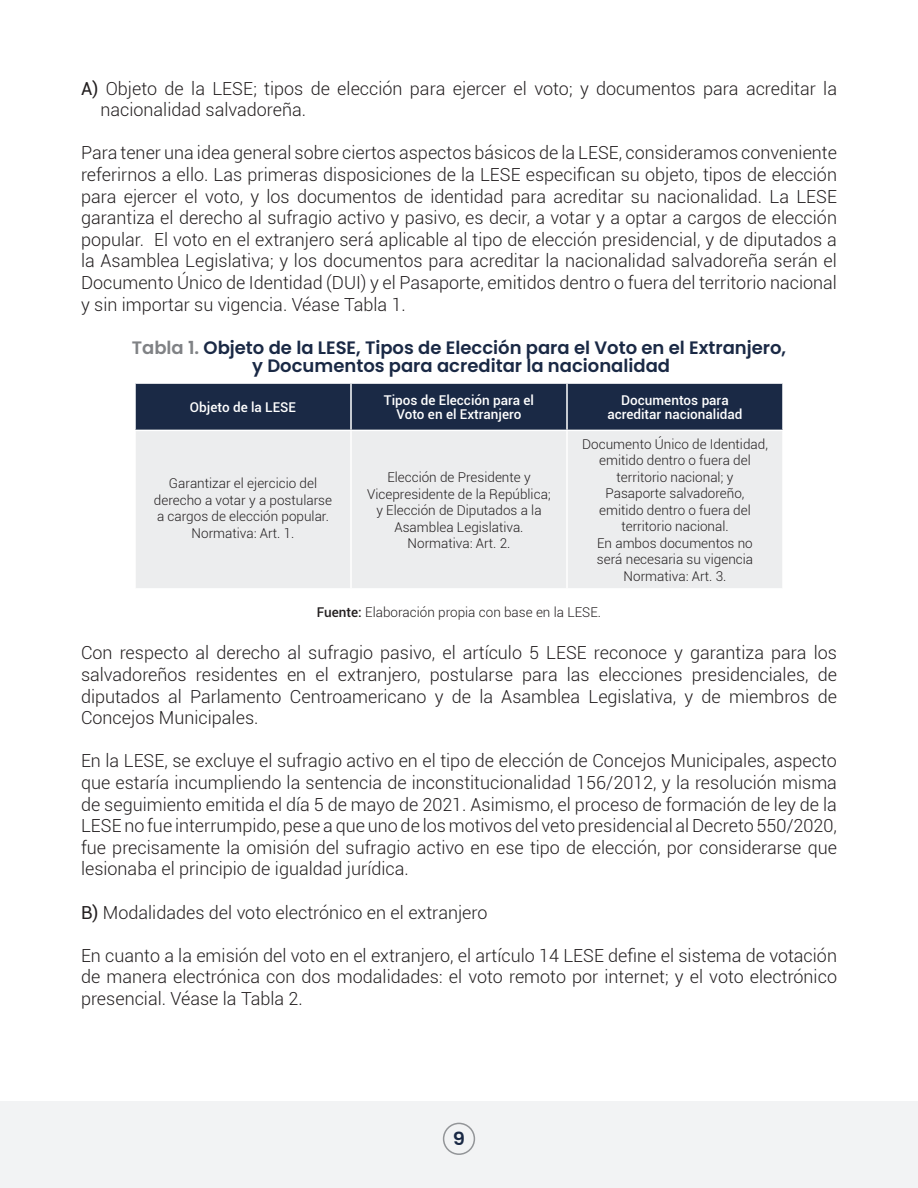
<style>
.page{position:relative;width:918px;height:1188px;background:#fff}
.page>*{position:absolute;margin:0;border:0;box-sizing:border-box;transform-origin:0 0}
.t1{font:300 18px/21.6px "Roboto";color:#231f20;text-align:justify}
.t2{font:600 18px "Poppins";color:#1a2945}
.t3{font:600 18px "Poppins";color:#1a2945;scale:1.09 1}
.t4{font:300 13.5px/16.5px "Roboto";color:#231f20;text-align:center}
.t5{font:500 13.5px "Roboto";color:#fff}
.s1{font-weight:400}
.s2{color:#808285}
.s3{font-weight:500}
</style>
<div class="page">
<div style="left:0;top:1101px;width:918px;height:87px;background:#f2f3f4"></div>
<div style="left:443px;top:1123px;width:32px;height:32px;border:2px solid #939598;border-radius:50%"></div>
<div style="left:136px;top:384px;width:646px;height:46px;background:#1a2945"></div>
<div style="left:136px;top:431px;width:646px;height:157px;background:#ecedee"></div>
<hr style="left:350px;top:384px;width:2px;height:46px;background:#fff">
<hr style="left:566px;top:384px;width:2px;height:46px;background:#fff">
<hr style="left:350px;top:431px;width:2px;height:157px;background:#fff">
<hr style="left:566px;top:431px;width:2px;height:157px;background:#fff">
<p class="t1" style="left:100px;top:77px;width:738px;text-indent:-20px"><span class="s1">A)</span> Objeto de la LESE; tipos de elección para ejercer el voto; y documentos para acreditar la nacionalidad salvadoreña.</p>
<p class="t1" style="left:81px;top:142px;width:758px">Para tener una idea general sobre ciertos aspectos básicos de la LESE, consideramos conveniente referirnos a ello. Las primeras disposiciones de la LESE especifican su objeto, tipos de elección para ejercer el voto, y los documentos de identidad para acreditar su nacionalidad. La LESE garantiza el derecho al sufragio activo y pasivo, es decir, a votar y a optar a cargos de elección popular. El voto en el extranjero será aplicable al tipo de elección presidencial, y de diputados a la Asamblea Legislativa; y los documentos para acreditar la nacionalidad salvadoreña serán el Documento Único de Identidad (DUI) y el Pasaporte, emitidos dentro o fuera del territorio nacional y sin importar su vigencia. Véase Tabla 1.</p>
<p class="t2" style="left:132px;top:337px;width:656px"><span class="s2">Tabla 1.</span> Objeto de la LESE, Tipos de Elección para el Voto en el Extranjero,</p>
<p class="t2" style="left:252px;top:355px;width:419px">y Documentos para acreditar la nacionalidad</p>
<p class="t5" style="left:190px;top:397px;width:108px">Objeto de la LESE</p>
<p class="t5" style="left:384px;top:391px;width:152px">Tipos de Elección para el</p>
<p class="t5" style="left:396px;top:404px;width:127px">Voto en el Extranjero</p>
<p class="t5" style="left:621px;top:391px;width:109px">Documentos para</p>
<p class="t5" style="left:607px;top:404px;width:136px">acreditar nacionalidad</p>
<p class="t4" style="left:169px;top:475px;width:150px">Garantizar el ejercicio del</p>
<p class="t4" style="left:154px;top:491px;width:180px">derecho a votar y a postularse</p>
<p class="t4" style="left:157px;top:508px;width:173px">a cargos de elección popular.</p>
<p class="t4" style="left:192px;top:524px;width:104px">Normativa: Art. 1.</p>
<p class="t4" style="left:387px;top:469px;width:145px">Elección de Presidente y</p>
<p class="t4" style="left:367px;top:485px;width:185px">Vicepresidente de la República;</p>
<p class="t4" style="left:376px;top:502px;width:167px">y Elección de Diputados a la<br>Asamblea Legislativa.</p>
<p class="t4" style="left:408px;top:535px;width:104px">Normativa: Art. 2.</p>
<p class="t4" style="left:582px;top:435px;width:187px">Documento Único de Identidad, emitido dentro o fuera del</p>
<p class="t4" style="left:617px;top:468px;width:118px">territorio nacional; y</p>
<p class="t4" style="left:605px;top:485px;width:141px">Pasaporte salvadoreño,</p>
<p class="t4" style="left:599px;top:501px;width:153px">emitido dentro o fuera del</p>
<p class="t4" style="left:621px;top:518px;width:109px">territorio nacional.</p>
<p class="t4" style="left:597px;top:534px;width:157px">En ambos documentos no</p>
<p class="t4" style="left:597px;top:551px;width:158px">será necesaria su vigencia</p>
<p class="t4" style="left:624px;top:567px;width:104px">Normativa: Art. 3.</p>
<p class="t4" style="left:317px;top:604px;width:286px"><span class="s3">Fuente:</span> Elaboración propia con base en la LESE.</p>
<p class="t1" style="left:81px;top:642px;width:758px">Con respecto al derecho al sufragio pasivo, el artículo 5 LESE reconoce y garantiza para los salvadoreños residentes en el extranjero, postularse para las elecciones presidenciales, de diputados al Parlamento Centroamericano y de la Asamblea Legislativa, y de miembros de Concejos Municipales.</p>
<p class="t1" style="left:81px;top:750px;width:758px">En la LESE, se excluye el sufragio activo en el tipo de elección de Concejos Municipales, aspecto que estaría incumpliendo la sentencia de inconstitucionalidad 156/2012, y la resolución misma de seguimiento emitida el día 5 de mayo de 2021. Asimismo, el proceso de formación de ley de la LESE no fue interrumpido, pese a que uno de los motivos del veto presidencial al Decreto 550/2020, fue precisamente la omisión del sufragio activo en ese tipo de elección, por considerarse que lesionaba el principio de igualdad jurídica.</p>
<p class="t1" style="left:81px;top:901px;width:408px"><span class="s1">B)</span> Modalidades del voto electrónico en el extranjero</p>
<p class="t1" style="left:81px;top:944px;width:758px">En cuanto a la emisión del voto en el extranjero, el artículo 14 LESE define el sistema de votación de manera electrónica con dos modalidades: el voto remoto por internet; y el voto electrónico presencial. Véase la Tabla 2.</p>
<p class="t3" style="left:453px;top:1128px;width:13px">9</p>
</div>
